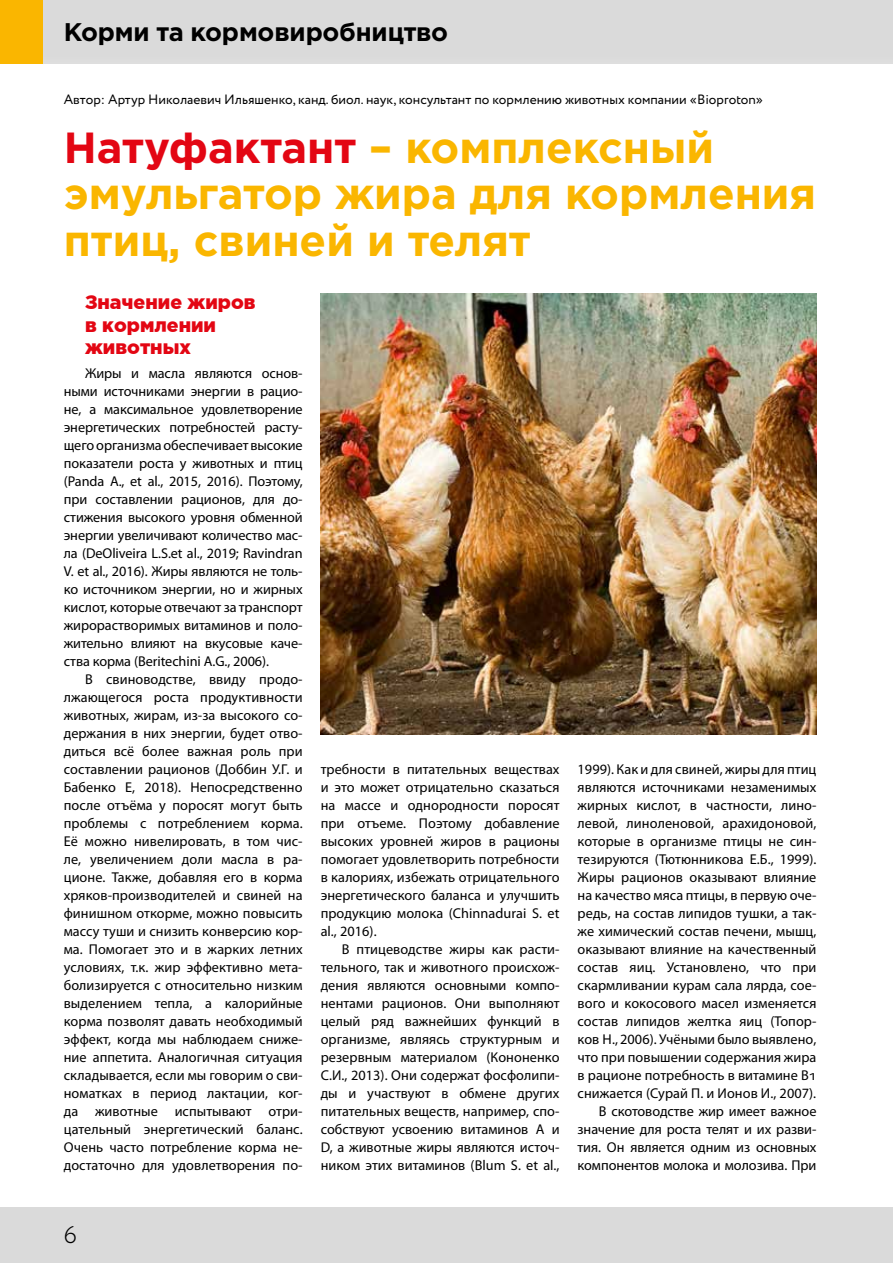
<style>
.page{position:relative;width:893px;height:1263px;background:#fff}
.page>*{position:absolute;margin:0;border:0;box-sizing:border-box;transform-origin:0 0}
.t1{font:700 43.5px/46.5px "Gotham Pro";color:#fab600}
.t2{font:700 25.5px "Gotham Pro";letter-spacing:-.01em;color:#000}
.t3{font:300 24px "Circe";color:#000}
.t4{font:900 19.5px/22.5px "Gotham Pro";color:#e30613}
.t5{font:14.25px/18px "Myriad Pro";letter-spacing:.005em;color:#000;text-align:justify}
.t6{font:13.5px "Circe";color:#000}
.s1{color:#e30613}
</style>
<div class="page">
<div style="left:0;top:1208px;width:893px;height:55px;background:#dadada"></div>
<div style="left:0;top:0;width:893px;height:64px;background:#dadada"></div>
<div style="left:0;top:0;width:43px;height:64px;background:#fab600"></div>
<img style="left:321px;top:293px;width:495px;height:442px">
<h2 class="t2" style="left:64px;top:17px;width:386px">Корми та кормовиробництво</h2>
<p class="t6" style="left:64px;top:90px;width:701px">Автор: Артур Николаевич Ильяшенко, канд. биол. наук, консультант по кормлению животных компании «Bioproton»</p>
<h1 class="t1" style="left:64px;top:123px;width:754px"><span class="s1">Натуфактант</span> – комплексный эмульгатор жира для кормления птиц, свиней и телят</h1>
<h3 class="t4" style="left:85px;top:290px;width:172px">Значение жиров в кормлении животных</h3>
<p class="t5" style="left:64px;top:364px;width:240px;text-indent:21px">Жиры и масла являются основ&shy;ными источниками энергии в рацио&shy;не, а максимальное удовлетворение энергетических потребностей расту&shy;щего организма обеспечивает высокие показатели роста у животных и птиц (Panda A., et al., 2015, 2016). Поэтому, при составлении рационов, для до&shy;стижения высокого уровня обменной энергии увеличивают количество мас&shy;ла (DeOliveira L.S.et al., 2019; Ravindran V. еt al., 2016). Жиры являются не толь&shy;ко источником энергии, но и жирных кислот, которые отвечают за транспорт жирорастворимых витаминов и поло&shy;жительно влияют на вкусовые каче&shy;ства корма (Beritechini A.G., 2006).</p>
<p class="t5" style="left:64px;top:670px;width:240px;text-indent:21px">В свиноводстве, ввиду продо&shy;лжающегося роста продуктивности животных, жирам, из-за высокого со&shy;держания в них энергии, будет отво&shy;диться всё более важная роль при составлении рационов (Доббин У.Г. и Бабенко Е, 2018). Непосредственно после отъёма у поросят могут быть проблемы с потреблением корма.<br>Её можно нивелировать, в том чис&shy;ле, увеличением доли масла в ра&shy;ционе. Также, добавляя его в корма хряков-производителей и свиней на финишном откорме, можно повысить массу туши и снизить конверсию кор&shy;ма. Помогает это и в жарких летних условиях, т.к. жир эффективно мета&shy;болизируется с относительно низким выделением тепла, а калорийные корма позволят давать необходимый эффект, когда мы наблюдаем сниже&shy;ние аппетита. Аналогичная ситуация складывается, если мы говорим о сви&shy;номатках в период лактации, ког&shy;да животные испытывают отри&shy;цательный энергетический баланс.<br>Очень часто потребление корма не&shy;достаточно для удовлетворения по-</p>
<p class="t5" style="left:321px;top:760px;width:240px">требности в питательных веществах и это может отрицательно сказаться на массе и однородности поросят при отъеме. Поэтому добавление высоких уровней жиров в рационы помогает удовлетворить потребности в калориях, избежать отрицательного энергетического баланса и улучшить продукцию молока (Chinnadurai S. еt al., 2016).</p>
<p class="t5" style="left:321px;top:940px;width:240px;text-indent:21px">В птицеводстве жиры как расти&shy;тельного, так и животного происхож&shy;дения являются основными компо&shy;нентами рационов. Они выполняют целый ряд важнейших функций в организме, являясь структурным и резервным материалом (Кононенко С.И., 2013). Они содержат фосфолипи&shy;ды и участвуют в обмене других питательных веществ, например, спо&shy;собствуют усвоению витаминов А и D, а животные жиры являются источ&shy;ником этих витаминов (Blum S. еt al.,</p>
<p class="t5" style="left:578px;top:760px;width:240px;text-align:right">1999). Как и для свиней, жиры для птиц являются источниками незаменимых жирных кислот, в частности, лино&shy;левой, линоленовой, арахидоновой, которые в организме птицы не син&shy;тезируются (Тютюнникова Е.Б., 1999).<br>Жиры рационов оказывают влияние на качество мяса птицы, в первую оче&shy;редь, на состав липидов тушки, а так&shy;же химический состав печени, мышц, оказывают влияние на качественный состав яиц. Установлено, что при скармливании курам сала лярда, сое&shy;вого и кокосового масел изменяется состав липидов желтка яиц (Топор&shy;ков Н., 2006). Учёными было выявлено, что при повышении содержания жира в рационе потребность в витамине В1 снижается (Сурай П. и Ионов И., 2007).<br>В скотоводстве жир имеет важное значение для роста телят и их разви&shy;тия. Он является одним из основных компонентов молока и молозива. При</p>
<h3 class="t3" style="left:64px;top:1218px;width:15px">6</h3>
</div>
